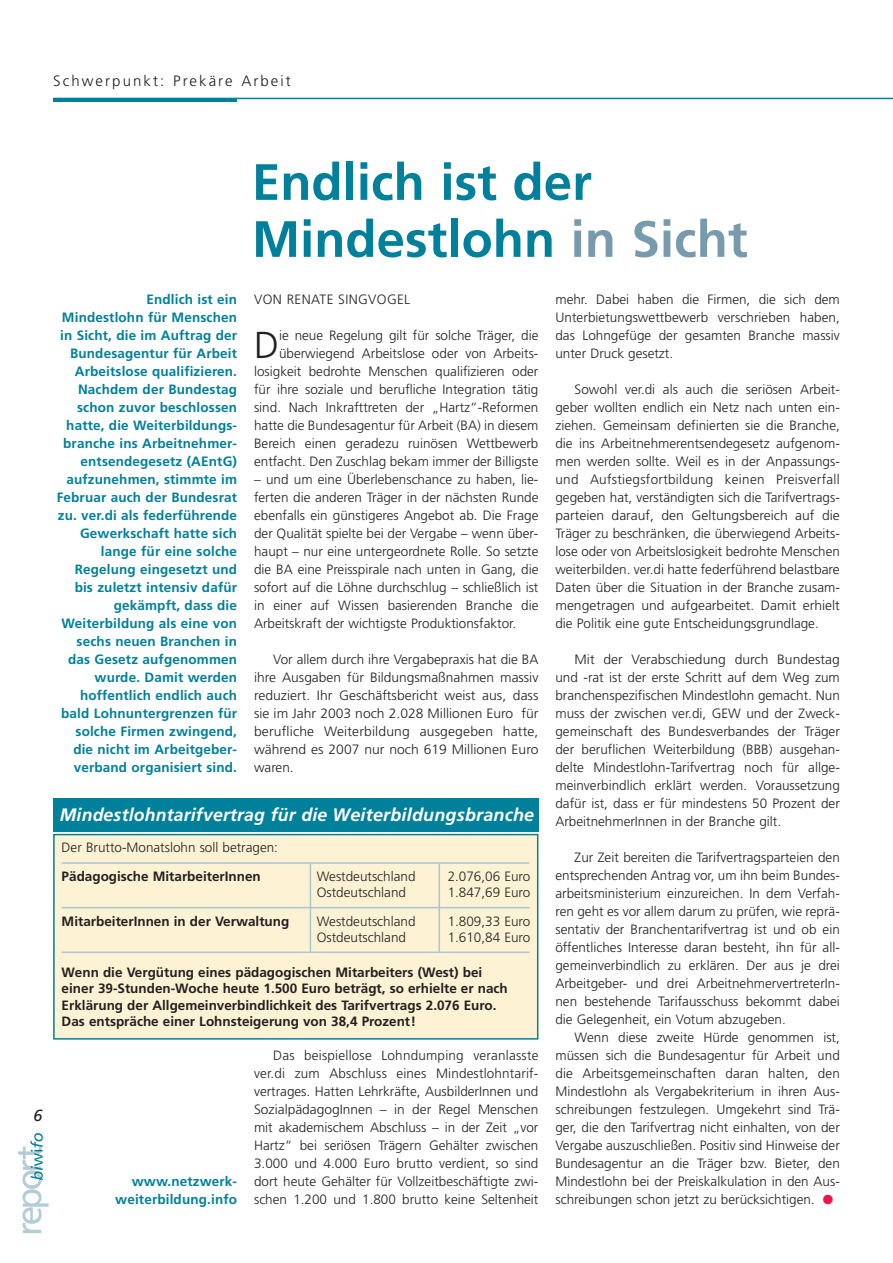
<style>
.page{position:relative;width:893px;height:1263px;background:#fff}
.page>*{position:absolute;margin:0;border:0;box-sizing:border-box;transform-origin:0 0}
.t1{font:700 51px/57px "Frutiger LT";color:#00809a}
.t2{font:300 37.5px "Frutiger LT";color:#231f20}
.t3{font:italic 700 18px "Frutiger LT";letter-spacing:.01em;color:#fff}
.t4{font:italic 16.2px "Frutiger LT";color:#231f20}
.t5{font:300 15px "Frutiger LT";letter-spacing:.14em;color:#231f20}
.t6{font:300 13.5px/18px "Frutiger LT";color:#231f20;text-align:justify}
.t7{font:700 13.5px/18px "Frutiger LT";letter-spacing:.01em;color:#00809a;text-align:right}
.t8{font:700 13.5px/16.5px "Frutiger LT";color:#231f20}
.t9{font:300 13.5px "Frutiger LT";letter-spacing:.03em;color:#231f20}
.s1{color:#779aac}
</style>
<div class="page">
<svg style="left:18px;top:1133px;width:31px;height:100px"></svg>
<hr style="left:53px;top:98px;width:840px;height:1px;background:#00809a">
<hr style="left:53px;top:98px;width:184px;height:4px;background:#00809a">
<div style="left:53px;top:798px;width:485px;height:33px;background:#00809a"></div>
<div style="left:55px;top:835px;width:482px;height:203px;background:#fef2d5"></div>
<div style="left:53px;top:834px;width:485px;height:205px;border:2px solid #00809a"></div>
<hr style="left:62px;top:862px;width:467px;height:2px;background:#abc6d1">
<hr style="left:62px;top:907px;width:467px;height:1px;background:#abc6d1">
<hr style="left:62px;top:951px;width:467px;height:2px;background:#abc6d1">
<hr style="left:310px;top:863px;width:1px;height:89px;background:#abc6d1">
<hr style="left:439px;top:863px;width:1px;height:89px;background:#abc6d1">
<p class="t5" style="left:53px;top:74px;width:239px">Schwerpunkt: Prekäre Arbeit</p>
<p class="t4" style="left:34px;top:1109px;width:10px">6</p>
<h1 class="t1" style="left:252px;top:158px;width:497px">Endlich ist der<br>Mindestlohn <span class="s1">in Sicht</span></h1>
<p class="t9" style="left:254px;top:294px;width:158px">VON RENATE SINGVOGEL</p>
<h2 class="t2" style="left:254px;top:330px;width:27px">D</h2>
<p class="t6" style="left:555px;top:292px;width:286px">mehr. Dabei haben die Firmen, die sich dem Unterbietungswettbewerb verschrieben haben, das Lohngefüge der gesamten Branche massiv unter Druck gesetzt.</p>
<p class="t6" style="left:555px;top:382px;width:286px;text-indent:19px">Sowohl ver.di als auch die seriösen Arbeit&shy;geber wollten endlich ein Netz nach unten ein&shy;ziehen. Gemeinsam definierten sie die Branche, die ins Arbeitnehmerentsendegesetz aufgenom&shy;men werden sollte. Weil es in der Anpassungs&shy;und Aufstiegsfortbildung keinen Preisverfall gegeben hat, verständigten sich die Tarifvertrags&shy;parteien darauf, den Geltungsbereich auf die Träger zu beschränken, die überwiegend Arbeits&shy;lose oder von Arbeitslosigkeit bedrohte Menschen weiterbilden. ver.di hatte federführend belastbare Daten über die Situation in der Branche zusam&shy;mengetragen und aufgearbeitet. Damit erhielt die Politik eine gute Entscheidungsgrundlage.</p>
<p class="t6" style="left:555px;top:652px;width:286px;text-indent:19px">Mit der Verabschiedung durch Bundestag und -rat ist der erste Schritt auf dem Weg zum branchenspezifischen Mindestlohn gemacht. Nun muss der zwischen ver.di, GEW und der Zweck&shy;gemeinschaft des Bundesverbandes der Träger der beruflichen Weiterbildung (BBB) ausgehan&shy;delte Mindestlohn-Tarifvertrag noch für allge&shy;meinverbindlich erklärt werden. Voraussetzung dafür ist, dass er für mindestens 50 Prozent der ArbeitnehmerInnen in der Branche gilt.</p>
<p class="t6" style="left:555px;top:850px;width:286px;text-indent:19px">Zur Zeit bereiten die Tarifvertragsparteien den entsprechenden Antrag vor, um ihn beim Bundes&shy;arbeitsministerium einzureichen. In dem Verfah&shy;ren geht es vor allem darum zu prüfen, wie reprä&shy;sentativ der Branchentarifvertrag ist und ob ein öffentliches Interesse daran besteht, ihn für all&shy;gemeinverbindlich zu erklären. Der aus je drei Arbeitgeber- und drei ArbeitnehmervertreterIn&shy;nen bestehende Tarifausschuss bekommt dabei die Gelegenheit, ein Votum abzugeben.</p>
<p class="t6" style="left:555px;top:1030px;width:286px;text-indent:19px">Wenn diese zweite Hürde genommen ist, müssen sich die Bundesagentur für Arbeit und die Arbeitsgemeinschaften daran halten, den Mindestlohn als Vergabekriterium in ihren Aus&shy;schreibungen festzulegen. Umgekehrt sind Trä&shy;ger, die den Tarifvertrag nicht einhalten, von der Vergabe auszuschließen. Positiv sind Hinweise der Bundesagentur an die Träger bzw. Bieter, den Mindestlohn bei der Preiskalkulation in den Aus&shy;schreibungen schon jetzt zu berücksichtigen.</p>
<p class="t7" style="left:57px;top:292px;width:182px">Endlich ist ein<br>Mindestlohn für Menschen in Sicht, die im Auftrag der<br>Bundesagentur für Arbeit<br>Arbeitslose qualifizieren.<br>Nachdem der Bundestag schon zuvor beschlossen hatte, die Weiterbildungs&shy;branche ins Arbeitnehmer&shy;entsendegesetz (AEntG) aufzunehmen, stimmte im<br>Februar auch der Bundesrat zu. ver.di als federführende<br>Gewerkschaft hatte sich lange für eine solche<br>Regelung eingesetzt und bis zuletzt intensiv dafür gekämpft, dass die<br>Weiterbildung als eine von sechs neuen Branchen in das Gesetz aufgenommen wurde. Damit werden hoffentlich endlich auch bald Lohnuntergrenzen für solche Firmen zwingend, die nicht im Arbeitgeber&shy;verband organisiert sind.</p>
<p class="t6" style="left:254px;top:328px;width:286px;text-align:right">ie neue Regelung gilt für solche Träger, die überwiegend Arbeitslose oder von Arbeits&shy;losigkeit bedrohte Menschen qualifizieren oder für ihre soziale und berufliche Integration tätig sind. Nach Inkrafttreten der „Hartz“-Reformen hatte die Bundesagentur für Arbeit (BA) in diesem Bereich einen geradezu ruinösen Wettbewerb entfacht. Den Zuschlag bekam immer der Billigste</p>
<p class="t6" style="left:254px;top:472px;width:286px">– und um eine Überlebenschance zu haben, lie&shy;ferten die anderen Träger in der nächsten Runde ebenfalls ein günstigeres Angebot ab. Die Frage der Qualität spielte bei der Vergabe – wenn über&shy;haupt – nur eine untergeordnete Rolle. So setzte die BA eine Preisspirale nach unten in Gang, die sofort auf die Löhne durchschlug – schließlich ist in einer auf Wissen basierenden Branche die Arbeitskraft der wichtigste Produktionsfaktor.</p>
<p class="t6" style="left:254px;top:652px;width:286px;text-indent:19px">Vor allem durch ihre Vergabepraxis hat die BA ihre Ausgaben für Bildungsmaßnahmen massiv reduziert. Ihr Geschäftsbericht weist aus, dass sie im Jahr 2003 noch 2.028 Millionen Euro für berufliche Weiterbildung ausgegeben hatte, während es 2007 nur noch 619 Millionen Euro waren.</p>
<h3 class="t3" style="left:60px;top:808px;width:476px">Mindestlohntarifvertrag für die Weiterbildungsbranche</h3>
<p class="t6" style="left:62px;top:839px;width:218px">Der Brutto-Monatslohn soll betragen:</p>
<p class="t8" style="left:62px;top:869px;width:201px">Pädagogische MitarbeiterInnen</p>
<p class="t6" style="left:317px;top:868px;width:100px">Westdeutschland</p>
<p class="t6" style="left:448px;top:868px;width:84px">2.076,06 Euro</p>
<p class="t6" style="left:317px;top:884px;width:91px">Ostdeutschland</p>
<p class="t6" style="left:448px;top:884px;width:84px">1.847,69 Euro</p>
<p class="t8" style="left:62px;top:914px;width:229px">MitarbeiterInnen in der Verwaltung</p>
<p class="t6" style="left:317px;top:913px;width:100px">Westdeutschland</p>
<p class="t6" style="left:448px;top:913px;width:84px">1.809,33 Euro</p>
<p class="t6" style="left:317px;top:929px;width:91px">Ostdeutschland</p>
<p class="t6" style="left:448px;top:929px;width:84px">1.610,84 Euro</p>
<p class="t8" style="left:62px;top:965px;width:448px">Wenn die Vergütung eines pädagogischen Mitarbeiters (West) bei einer 39-Stunden-Woche heute 1.500 Euro beträgt, so erhielte er nach Erklärung der Allgemeinverbindlichkeit des Tarifvertrags 2.076 Euro.<br>Das entspräche einer Lohnsteigerung von 38,4 Prozent!</p>
<p class="t6" style="left:254px;top:1048px;width:286px;text-indent:19px">Das beispiellose Lohndumping veranlasste ver.di zum Abschluss eines Mindestlohntarif&shy;vertrages. Hatten Lehrkräfte, AusbilderInnen und SozialpädagogInnen – in der Regel Menschen mit akademischem Abschluss – in der Zeit „vor Hartz“ bei seriösen Trägern Gehälter zwischen 3.000 und 4.000 Euro brutto verdient, so sind dort heute Gehälter für Vollzeitbeschäftigte zwi&shy;schen 1.200 und 1.800 brutto keine Seltenheit</p>
<p class="t7" style="left:115px;top:1174px;width:123px">www.netzwerk&shy;weiterbildung.info</p>
</div>
